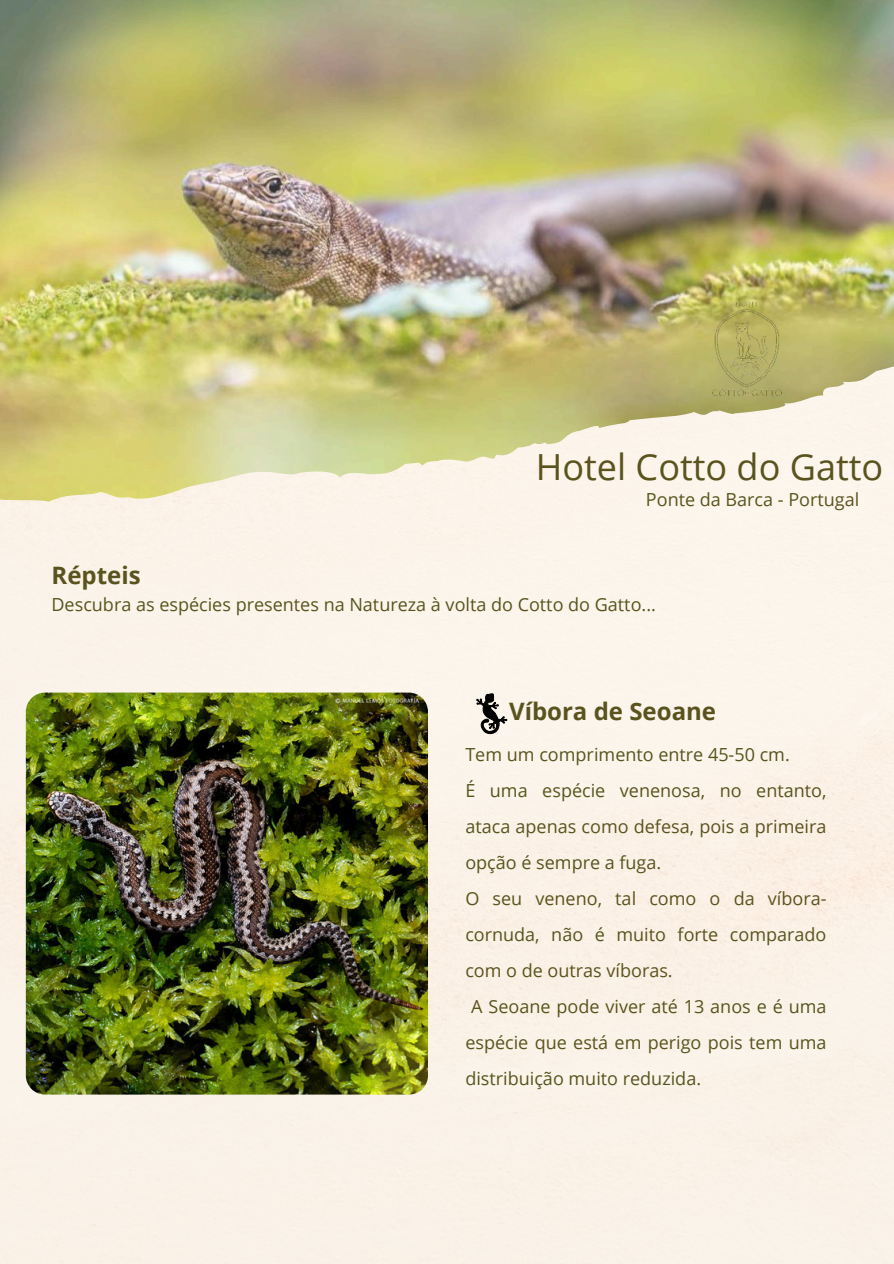
<style>
.page{position:relative;width:894px;height:1264px;background:#fff}
.page>*{position:absolute;margin:0;border:0;box-sizing:border-box;transform-origin:0 0}
.t1{font:36px "Open Sans";color:#5a531d}
.t2{font:700 24px "Open Sans";color:#5a531d}
.t3{font:18px/36px "Open Sans";color:#5a531d;text-align:justify}
</style>
<div class="page">
<div style="left:0;top:501px;width:893px;height:762px;background:#fbf2e8"></div>
<img style="left:0;top:0;width:893px;height:501px">
<img style="left:26px;top:692px;width:402px;height:402px;border-radius:19px">
<svg style="left:464px;top:688px;width:51px;height:50px;background:#cac5bd"></svg>
<img style="left:687px;top:293px;width:117px;height:110px">
<p class="t1" style="left:535px;top:441px;width:349px">Hotel Cotto do Gatto</p>
<p class="t3" style="left:645px;top:480px;width:215px">Ponte da Barca - Portugal</p>
<p class="t2" style="left:51px;top:558px;width:91px">Répteis</p>
<p class="t3" style="left:51px;top:586px;width:605px">Descubra as espécies presentes na Natureza à volta do Cotto do Gatto...</p>
<p class="t2" style="left:509px;top:694px;width:208px">Víbora de Seoane</p>
<h1 class="t3" style="left:465px;top:735px;width:326px">Tem um comprimento entre 45-50 cm.</h1>
<p class="t3" style="left:465px;top:771px;width:362px">É uma espécie venenosa, no entanto, ataca apenas como defesa, pois a primeira opção é sempre a fuga.</p>
<p class="t3" style="left:465px;top:879px;width:362px">O seu veneno, tal como o da víbora&shy;cornuda, não é muito forte comparado com o de outras víboras.</p>
<p class="t3" style="left:465px;top:987px;width:362px;text-indent:6px">A Seoane pode viver até 13 anos e é uma espécie que está em perigo pois tem uma distribuição muito reduzida.</p>
</div>
